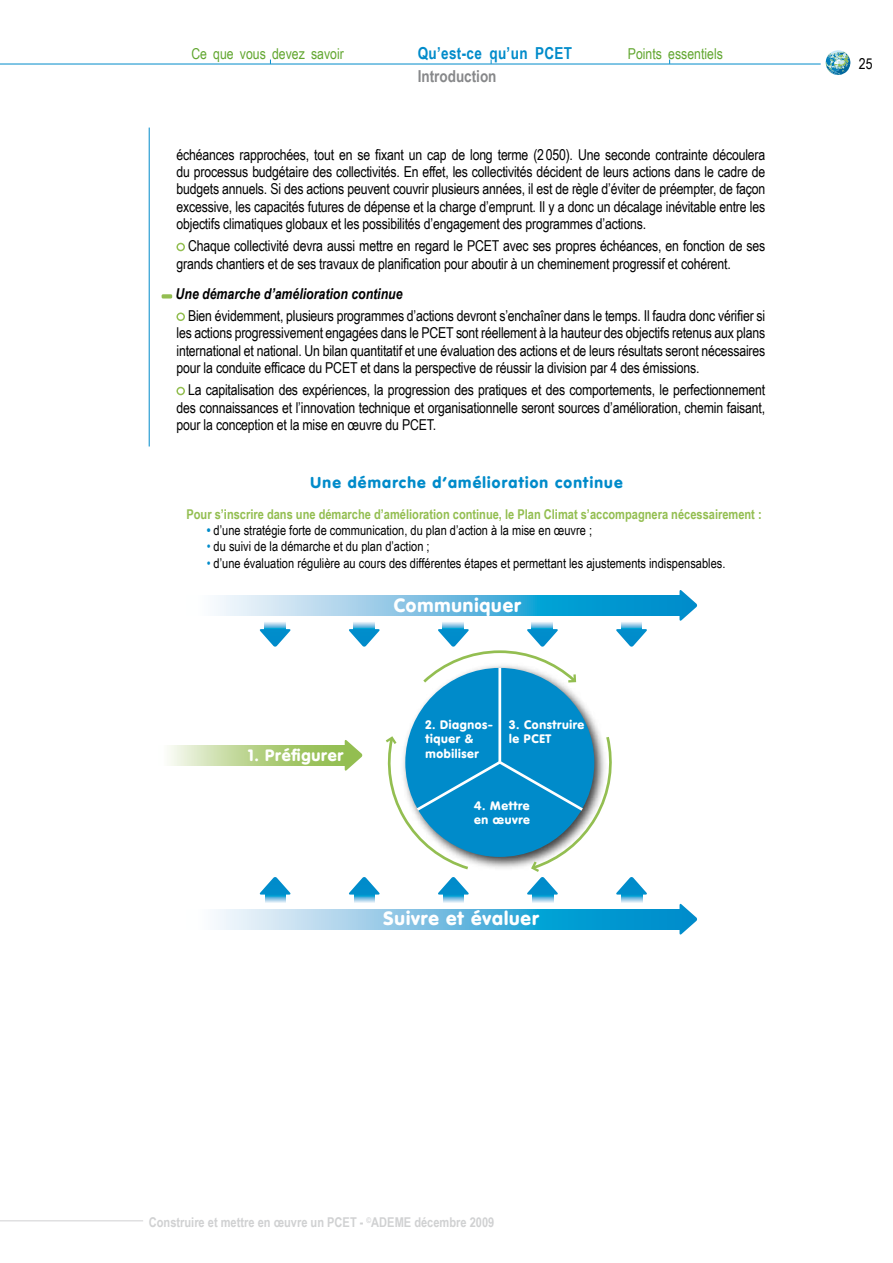
<style>
.page{position:relative;width:893px;height:1263px;background:#fff}
.page>*{position:absolute;margin:0;border:0;box-sizing:border-box;transform-origin:0 0}
.t1{font:900 18.9px "VAG Rounded Std";letter-spacing:.05em;color:#fff}
.t2{font:700 16.5px "Arial Narrow";letter-spacing:.02em;color:#008bca}
.t3{font:700 16.5px "Arial Narrow";color:#87888a}
.t4{font:900 16.2px "VAG Rounded Std";letter-spacing:.05em;color:#fff}
.t5{font:900 15.6px "VAG Rounded Std";letter-spacing:.08em;color:#008bca}
.t6{font:15px/17.2px "Arial Narrow";letter-spacing:-.01em;color:#000;text-align:justify}
.t7{font:15px "Arial Narrow";color:#61a62f}
.t8{font:italic 700 15px "Arial Narrow";color:#000}
.t9{font:13.5px "Arial Narrow";color:#000}
.t10{font:700 13.5px "Arial Narrow";color:#93be51}
.t11{font:700 13.5px "Arial Narrow";color:#d0d1d2}
.t12{font:900 12.15px/14.5px "VAG Rounded Std";letter-spacing:.05em;color:#fff}
.s1{font-weight:700;color:#008bca}
.s2{color:#008bca}
</style>
<div class="page">
<svg style="left:216px;top:595px;width:463px;height:21px;background:#68bce0"></svg>
<svg style="left:679px;top:590px;width:18px;height:31px"></svg>
<svg style="left:169px;top:745px;width:176px;height:21px;background:#bad48f"></svg>
<svg style="left:345px;top:740px;width:18px;height:31px"></svg>
<svg style="left:216px;top:909px;width:463px;height:21px;background:#68bce0"></svg>
<svg style="left:679px;top:904px;width:18px;height:31px"></svg>
<svg style="left:265px;top:894px;width:21px;height:9px"></svg>
<svg style="left:259px;top:877px;width:32px;height:17px"></svg>
<svg style="left:354px;top:894px;width:21px;height:9px"></svg>
<svg style="left:349px;top:877px;width:31px;height:17px"></svg>
<svg style="left:443px;top:894px;width:21px;height:9px"></svg>
<svg style="left:532px;top:894px;width:21px;height:9px"></svg>
<svg style="left:622px;top:894px;width:20px;height:9px"></svg>
<svg style="left:621px;top:622px;width:20px;height:7px"></svg>
<svg style="left:616px;top:629px;width:31px;height:18px"></svg>
<svg style="left:532px;top:622px;width:20px;height:7px"></svg>
<svg style="left:443px;top:622px;width:20px;height:7px"></svg>
<svg style="left:354px;top:622px;width:20px;height:7px"></svg>
<svg style="left:349px;top:629px;width:31px;height:18px"></svg>
<svg style="left:265px;top:622px;width:20px;height:7px"></svg>
<svg style="left:259px;top:629px;width:32px;height:18px"></svg>
<img style="left:408px;top:685px;width:192px;height:49px">
<div style="left:405px;top:668px;width:189px;height:189px;background:#008bca;border-radius:50%"></div>
<svg style="left:423px;top:629px;width:154px;height:56px"></svg>
<hr style="left:498px;top:668px;width:3px;height:94px;background:#fff">
<svg style="left:386px;top:734px;width:261px;height:160px"></svg>
<hr style="left:149px;top:128px;width:1px;height:318px;background:#008bca">
<svg style="left:825px;top:50px;width:26px;height:25px"></svg>
<hr style="left:0;top:1220px;width:143px;height:1px;background:#d0d1d2">
<hr style="left:0;top:64px;width:821px;height:1px;background:#008bca">
<div style="left:176px;top:243px;width:9px;height:8px;border:2px solid #93be51;border-radius:50%"></div>
<svg style="left:162px;top:294px;width:10px;height:4px"></svg>
<div style="left:176px;top:312px;width:9px;height:9px;border:2px solid #93be51;border-radius:50%"></div>
<div style="left:176px;top:387px;width:9px;height:8px;border:2px solid #93be51;border-radius:50%"></div>
<p class="t7" style="left:191px;top:42px;width:154px">Ce que vous devez savoir</p>
<p class="t2" style="left:418px;top:40px;width:156px">Qu’est-ce qu’un PCET</p>
<p class="t7" style="left:628px;top:42px;width:97px">Points essentiels</p>
<p class="t3" style="left:418px;top:64px;width:80px">Introduction</p>
<p class="t6" style="left:176px;top:145px;width:590px">échéances rapprochées, tout en se fixant un cap de long terme (2050). Une seconde contrainte découlera du processus budgétaire des collectivités. En effet, les collectivités décident de leurs actions dans le cadre de budgets annuels. Si des actions peuvent couvrir plusieurs années, il est de règle d’éviter de préempter, de façon excessive, les capacités futures de dépense et la charge d’emprunt. Il y a donc un décalage inévitable entre les objectifs climatiques globaux et les possibilités d’engagement des programmes d’actions.</p>
<p class="t6" style="left:176px;top:237px;width:590px;text-indent:12px">Chaque collectivité devra aussi mettre en regard le PCET avec ses propres échéances, en fonction de ses grands chantiers et de ses travaux de planification pour aboutir à un cheminement progressif et cohérent.</p>
<p class="t8" style="left:176px;top:282px;width:228px">Une démarche d’amélioration continue</p>
<p class="t6" style="left:176px;top:307px;width:590px;text-indent:12px">Bien évidemment, plusieurs programmes d’actions devront s’enchaîner dans le temps. Il faudra donc vérifier si les actions progressivement engagées dans le PCET sont réellement à la hauteur des objectifs retenus aux plans international et national. Un bilan quantitatif et une évaluation des actions et de leurs résultats seront nécessaires pour la conduite efficace du PCET et dans la perspective de réussir la division par 4 des émissions.</p>
<p class="t6" style="left:176px;top:381px;width:590px;text-indent:12px">La capitalisation des expériences, la progression des pratiques et des comportements, le perfectionnement des connaissances et l’innovation technique et organisationnelle seront sources d’amélioration, chemin faisant, pour la conception et la mise en œuvre du PCET.</p>
<p class="t5" style="left:311px;top:473px;width:314px">Une démarche d’amélioration continue</p>
<p class="t10" style="left:186px;top:504px;width:577px">Pour s’inscrire dans une démarche d’amélioration continue, le Plan Climat s’accompagnera nécessairement :</p>
<p class="t9" style="left:207px;top:520px;width:387px"><span class="s1">•</span> d’une stratégie forte de communication, du plan d’action à la mise en œuvre ;</p>
<p class="t9" style="left:207px;top:537px;width:224px"><span class="s2">•</span> du suivi de la démarche et du plan d’action ;</p>
<p class="t9" style="left:207px;top:553px;width:520px"><span class="s2">•</span> d’une évaluation régulière au cours des différentes étapes et permettant les ajustements indispensables.</p>
<p class="t1" style="left:394px;top:593px;width:129px">Communiquer</p>
<p class="t4" style="left:248px;top:746px;width:97px">1. Préfigurer</p>
<p class="t12" style="left:426px;top:717px;width:69px">2. Diagnos&shy;tiquer &amp; mobiliser</p>
<p class="t12" style="left:509px;top:717px;width:77px">3. Construire le PCET</p>
<p class="t12" style="left:474px;top:798px;width:57px">4. Mettre en œuvre</p>
<p class="t1" style="left:384px;top:907px;width:157px">Suivre et évaluer</p>
<p class="t6" style="left:859px;top:55px;width:15px">25</p>
<p class="t11" style="left:149px;top:1212px;width:347px">Construire et mettre en œuvre un PCET - <sup>©</sup>ADEME décembre 2009</p>
</div>
